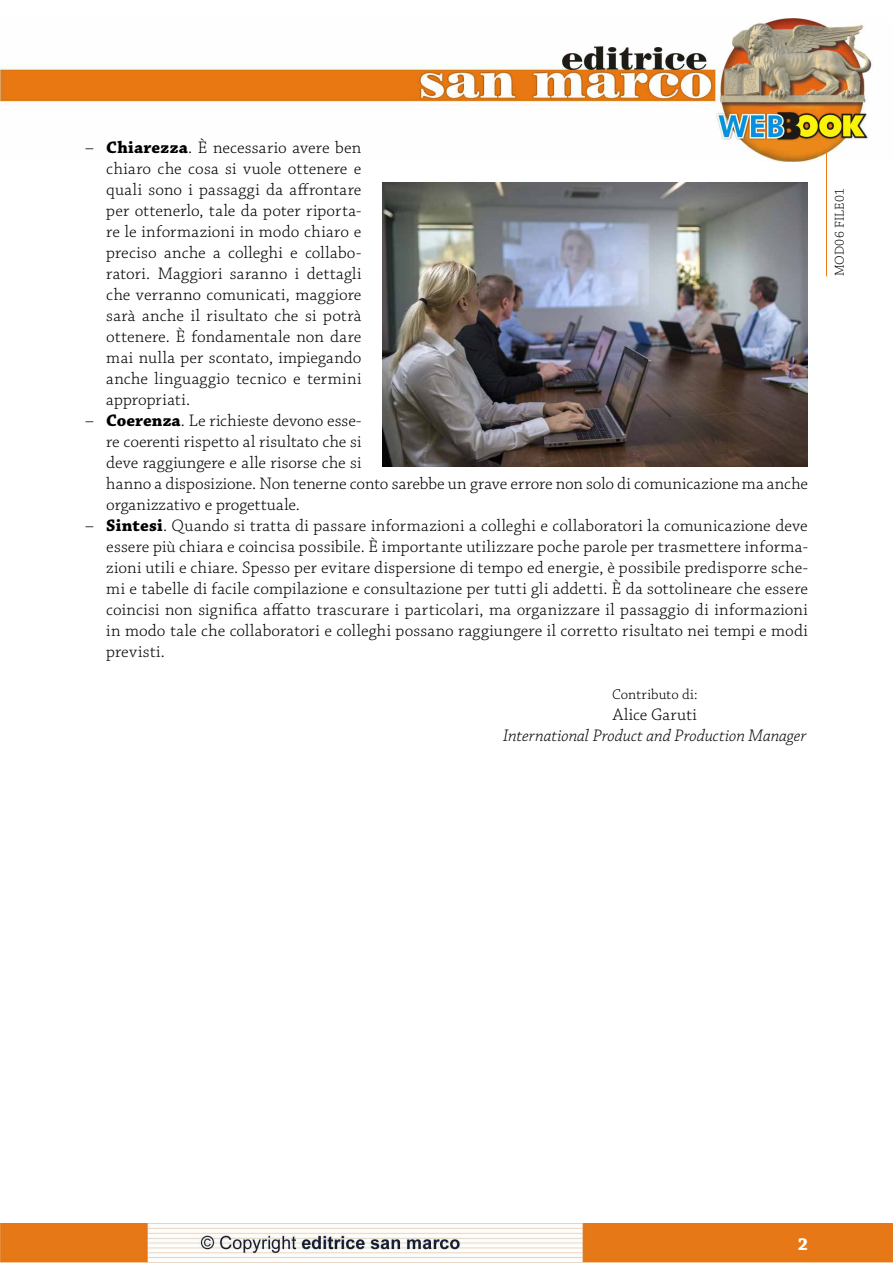
<style>
.page{position:relative;width:893px;height:1263px;background:#fff}
.page>*{position:absolute;margin:0;border:0;box-sizing:border-box;transform-origin:0 0}
.t1{font:700 18px "Chaparral Pro";color:#fff}
.t2{font:300 17.55px/21px "Chaparral Pro";color:#000;text-align:justify}
.t3{font:italic 300 17.55px "Chaparral Pro";letter-spacing:-.005em;color:#000}
.t4{font:300 15px "Chaparral Pro";color:#000}
.t5{font:300 13.5px "Chaparral Pro";letter-spacing:.02em;color:#000}
.s1{font-weight:700}
</style>
<div class="page">
<img style="left:0;top:1224px;width:893px;height:39px">
<img style="left:0;top:19px;width:873px;height:143px">
<hr style="left:826px;top:153px;width:1px;height:123px;background:#e97810">
<img style="left:383px;top:183px;width:425px;height:283px">
<p class="t2" style="left:106px;top:138px;width:257px;text-indent:-21px">– <span class="s1">Chiarezza</span>. È necessario avere ben chiaro che cosa si vuole ottenere e quali sono i passaggi da affrontare per ottenerlo, tale da poter riporta&shy;re le informazioni in modo chiaro e preciso anche a colleghi e collabo&shy;ratori. Maggiori saranno i dettagli che verranno comunicati, maggiore sarà anche il risultato che si potrà ottenere. È fondamentale non dare mai nulla per scontato, impiegando anche linguaggio tecnico e termini appropriati.</p>
<p class="t2" style="left:106px;top:411px;width:703px;text-align:left;text-indent:-21px">– <span class="s1">Coerenza</span>. Le richieste devono esse-<br>re coerenti rispetto al risultato che si<br>deve raggiungere e alle risorse che si<br>hanno a disposizione. Non tenerne conto sarebbe un grave errore non solo di comunicazione ma anche organizzativo e progettuale.</p>
<p class="t2" style="left:106px;top:516px;width:703px;text-indent:-21px">– <span class="s1">Sintesi</span>. Quando si tratta di passare informazioni a colleghi e collaboratori la comunicazione deve essere più chiara e coincisa possibile. È importante utilizzare poche parole per trasmettere informa&shy;zioni utili e chiare. Spesso per evitare dispersione di tempo ed energie, è possibile predisporre sche&shy;mi e tabelle di facile compilazione e consultazione per tutti gli addetti. È da sottolineare che essere coincisi non significa affatto trascurare i particolari, ma organizzare il passaggio di informazioni in modo tale che collaboratori e colleghi possano raggiungere il corretto risultato nei tempi e modi previsti.</p>
<p class="t4" style="left:612px;top:686px;width:87px">Contributo di:</p>
<p class="t2" style="left:613px;top:705px;width:85px">Alice Garuti</p>
<p class="t3" style="left:503px;top:726px;width:305px">International Product and Production Manager</p>
<p class="t5" style="left:832px;top:276px;width:90px;rotate:-90deg">MOD06 FILE01</p>
<p class="t1" style="left:798px;top:1233px;width:12px">2</p>
</div>
